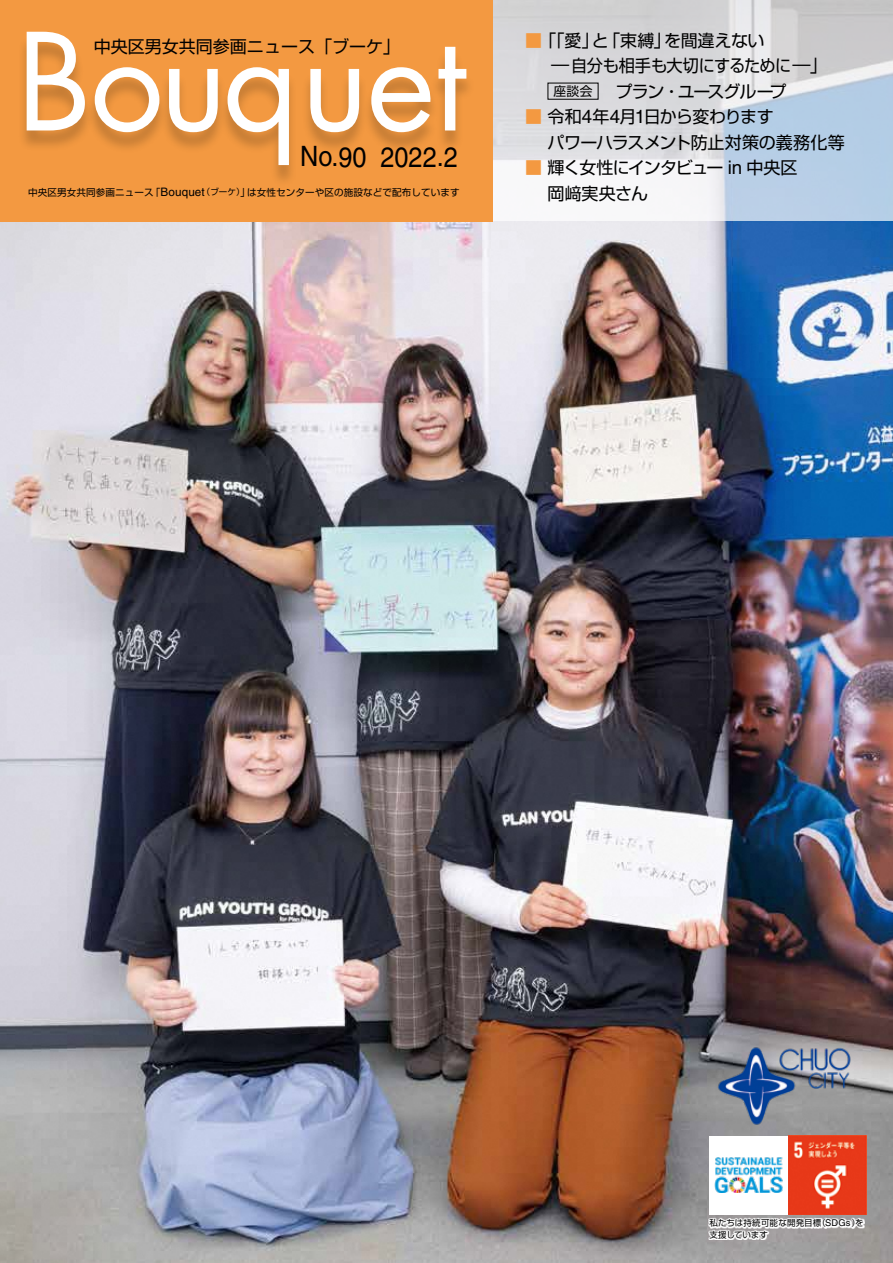
<style>
.page{position:relative;width:893px;height:1263px;background:#fff}
.page>*{position:absolute;margin:0;border:0;box-sizing:border-box;transform-origin:0 0}
.t1{font:28.05px "Helvetica LT Std";color:#000;scale:.9 1}
.t2{font:18.75px "Helvetica LT Std";color:#000}
.t3{font:16.95px "Shin Go Pro";letter-spacing:-.02em;color:#000}
.t4{font:16.95px/25.5px "Shin Go Pro";letter-spacing:-.04em;color:#000;scale:1.5 1}
.t5{font:16.95px/25.5px "Shin Go Pro";letter-spacing:-.055em;color:#000}
.t6{font:16.95px "Shin Go Pro";color:#000}
.t7{font:16.95px "Shin Go Pro";letter-spacing:-.04em;color:#000}
.t8{font:12.75px "Shin Go Pro";color:#000}
.t9{font:11.7px "Helvetica LT Std";letter-spacing:.01em;color:#000}
.t10{font:9.6px "Shin Go Pro";letter-spacing:.01em;color:#000}
.t11{font:9.3px "Helvetica LT Std";color:#000}
.t12{font:8.55px/11.7px "Shin Go Pro";letter-spacing:.01em;color:#000}
.s1{font-size:9.6px}
.s2{color:#f39941}
.s3{font-family:"Helvetica LT Std";font-size:18.75px}
.s4{font-family:"Shin Go Pro";font-size:8.55px}
</style>
<div class="page">
<img style="left:0;top:221px;width:893px;height:1042px">
<svg style="left:708px;top:1218px;width:156px;height:22px"></svg>
<div style="left:709px;top:1136px;width:79px;height:79px;background:#fff"></div>
<img style="left:714px;top:1157px;width:69px;height:35px">
<img style="left:788px;top:1136px;width:79px;height:79px">
<img style="left:712px;top:1042px;width:141px;height:85px">
<svg style="left:492px;top:0;width:401px;height:221px"></svg>
<div style="left:0;top:0;width:492px;height:221px;background:#f39941"></div>
<svg style="left:95px;top:47px;width:371px;height:118px"></svg>
<div style="left:18px;top:36px;width:76px;height:116px;background:#000;opacity:.2"></div>
<svg style="left:27px;top:32px;width:58px;height:98px"></svg>
<h3 class="t6" style="left:94px;top:32px;width:308px">中央区男女共同参画ニュース「ブーケ「</h3>
<h1 class="t1" style="left:300px;top:140px;width:75px">No.90</h1>
<h1 class="t1" style="left:381px;top:140px;width:87px">2022.2</h1>
<p class="t10" style="left:151px;top:184px;width:11px">「</p>
<p class="t10" style="left:247px;top:184px;width:214px">は女性センターや区の施設などで配布しています</p>
<p class="t10" style="left:28px;top:184px;width:127px">中央区男女共同参画ニュース</p>
<p class="t12" style="left:202px;top:185px;width:50px">（ブーケ）<span class="s1">」</span></p>
<p class="t9" style="left:161px;top:185px;width:46px">Bouquet</p>
<h3 class="t3" style="left:525px;top:26px;width:85px"><span class="s2">■</span>「「愛と」</h3>
<h3 class="t3" style="left:603px;top:26px;width:69px">「束縛」</h3>
<h3 class="t3" style="left:664px;top:26px;width:102px">を間違えない</h3>
<h3 class="t4" style="left:598px;top:51px;width:145px;text-indent:-51px">－自分も相手も大切にするために－　プラン・ユースグループ</h3>
<h3 class="t3" style="left:810px;top:52px;width:19px">「</h3>
<h3 class="t8" style="left:554px;top:81px;width:40px">座談会</h3>
<h3 class="t7" style="left:525px;top:103px;width:250px"><span class="s2">■</span> 令和 年<span class="s3">4</span> 月<span class="s3">4</span> 日から変わります</h3>
<h2 class="t2" style="left:635px;top:106px;width:12px">1</h2>
<h3 class="t3" style="left:547px;top:128px;width:299px">パワーハラスメント防止対策の義務化等</h3>
<h3 class="t5" style="left:530px;top:153px;width:268px;text-indent:-5px"><span class="s2">■</span> 輝く女性にインタビュー <span class="s3">in</span> 中央区　岡﨑実央さん</h3>
<p class="t11" style="left:817px;top:1218px;width:48px"><span class="s4">（</span>SDGs <span class="s4">を）</span></p>
<p class="t12" style="left:709px;top:1216px;width:113px">私たちは持続可能な開発目標支援しています</p>
</div>
